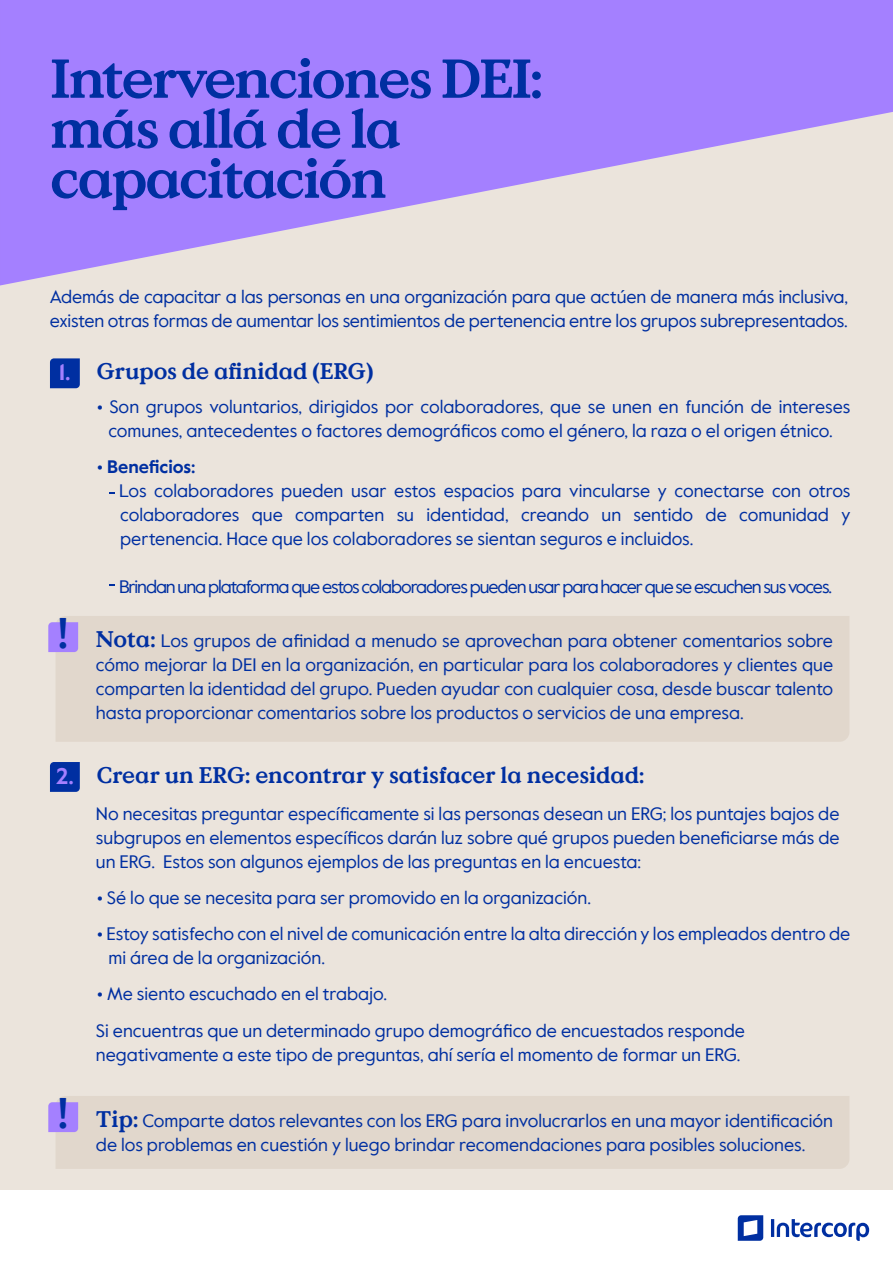
<style>
.page{position:relative;width:893px;height:1263px;background:#ebe4dc}
.page>*{position:absolute;margin:0;border:0;box-sizing:border-box;transform-origin:0 0}
.t1{font:700 54.6px/49.9px "Value Serif Pro";letter-spacing:-.04em;color:#002fa1}
.t2{font:700 22.5px "Value Serif Pro";color:#002fa1}
.t3{font:18px/24px "Value Sans Pro";color:#002fa1;text-align:justify}
.t4{font:18px "Value Sans Pro";letter-spacing:-.06em;color:#002fa1}
.t5{font:700 18px "Value Sans Pro";color:#002fa1}
.s1{font-family:"Value Sans Pro";color:#a480ff}
.s2{font-weight:700}
.s3{font-family:"Value Serif Pro";font-weight:700;font-size:42.75px}
.s4{font-family:"Value Serif Pro";font-weight:700;font-size:22.5px}
</style>
<div class="page">
<div style="left:0;top:1191px;width:893px;height:72px;background:#fff"></div>
<svg style="left:738px;top:1215px;width:25px;height:26px"></svg>
<svg style="left:771px;top:1219px;width:98px;height:22px"></svg>
<svg style="left:0;top:0;width:893px;height:285px;fill:#a480ff"></svg>
<svg style="left:50px;top:358px;width:30px;height:30px"></svg>
<svg style="left:50px;top:762px;width:30px;height:30px"></svg>
<div style="left:56px;top:616px;width:793px;height:126px;background:#e1d7cc"></div>
<svg style="left:48px;top:622px;width:30px;height:30px"></svg>
<div style="left:56px;top:1096px;width:793px;height:73px;background:#e1d7cc"></div>
<svg style="left:48px;top:1102px;width:30px;height:30px"></svg>
<h1 class="t1" style="left:50px;top:56px;width:494px">Intervenciones DEI: más allá de la capacitación</h1>
<p class="t3" style="left:50px;top:285px;width:800px">Además de capacitar a las personas en una organización para que actúen de manera más inclusiva, existen otras formas de aumentar los sentimientos de pertenencia entre los grupos subrepresentados.</p>
<p class="t2" style="left:59px;top:358px;width:316px"><span class="s1">1.</span> Grupos de afinidad (ERG)</p>
<p class="t3" style="left:97px;top:395px;width:755px;text-align:center"><span class="s2">•</span> Son grupos voluntarios, dirigidos por colaboradores, que se unen en función de intereses comunes, antecedentes o factores demográficos como el género, la raza o el origen étnico.</p>
<p class="t5" style="left:97px;top:456px;width:100px">• Beneficios:</p>
<p class="t3" style="left:119px;top:479px;width:733px">Los colaboradores pueden usar estos espacios para vincularse y conectarse con otros colaboradores que comparten su identidad, creando un sentido de comunidad y pertenencia. Hace que los colaboradores se sientan seguros e incluidos.</p>
<p class="t4" style="left:119px;top:576px;width:715px">Brindan una plataforma que estos colaboradores pueden usar para hacer que se escuchen sus voces.</p>
<p class="t3" style="left:96px;top:629px;width:739px;text-indent:-38px"><span class="s3">!</span> <span class="s4">Nota:</span> Los grupos de afinidad a menudo se aprovechan para obtener comentarios sobre cómo mejorar la DEI en la organización, en particular para los colaboradores y clientes que comparten la identidad del grupo. Pueden ayudar con cualquier cosa, desde buscar talento hasta proporcionar comentarios sobre los productos o servicios de una empresa.</p>
<p class="t2" style="left:56px;top:761px;width:590px"><span class="s1">2.</span> Crear un ERG: encontrar y satisfacer la necesidad:</p>
<p class="t3" style="left:96px;top:802px;width:745px">No necesitas preguntar específicamente si las personas desean un ERG; los puntajes bajos de subgrupos en elementos específicos darán luz sobre qué grupos pueden beneficiarse más de un ERG. Estos son algunos ejemplos de las preguntas en la encuesta:</p>
<p class="t3" style="left:97px;top:886px;width:496px"><span class="s2">•</span> Sé lo que se necesita para ser promovido en la organización.</p>
<p class="t3" style="left:108px;top:922px;width:743px;text-indent:-12px"><span class="s2">•</span> Estoy satisfecho con el nivel de comunicación entre la alta dirección y los empleados dentro de mi área de la organización.</p>
<p class="t3" style="left:97px;top:982px;width:292px"><span class="s2">•</span> Me siento escuchado en el trabajo.</p>
<p class="t3" style="left:96px;top:1019px;width:651px">Si encuentras que un determinado grupo demográfico de encuestados responde negativamente a este tipo de preguntas, ahí sería el momento de formar un ERG.</p>
<p class="t3" style="left:58px;top:1109px;width:776px;text-align:center"><span class="s3">!</span> <span class="s4">Tip:</span> Comparte datos relevantes con los ERG para involucrarlos en una mayor identificación de los problemas en cuestión y luego brindar recomendaciones para posibles soluciones.</p>
</div>
